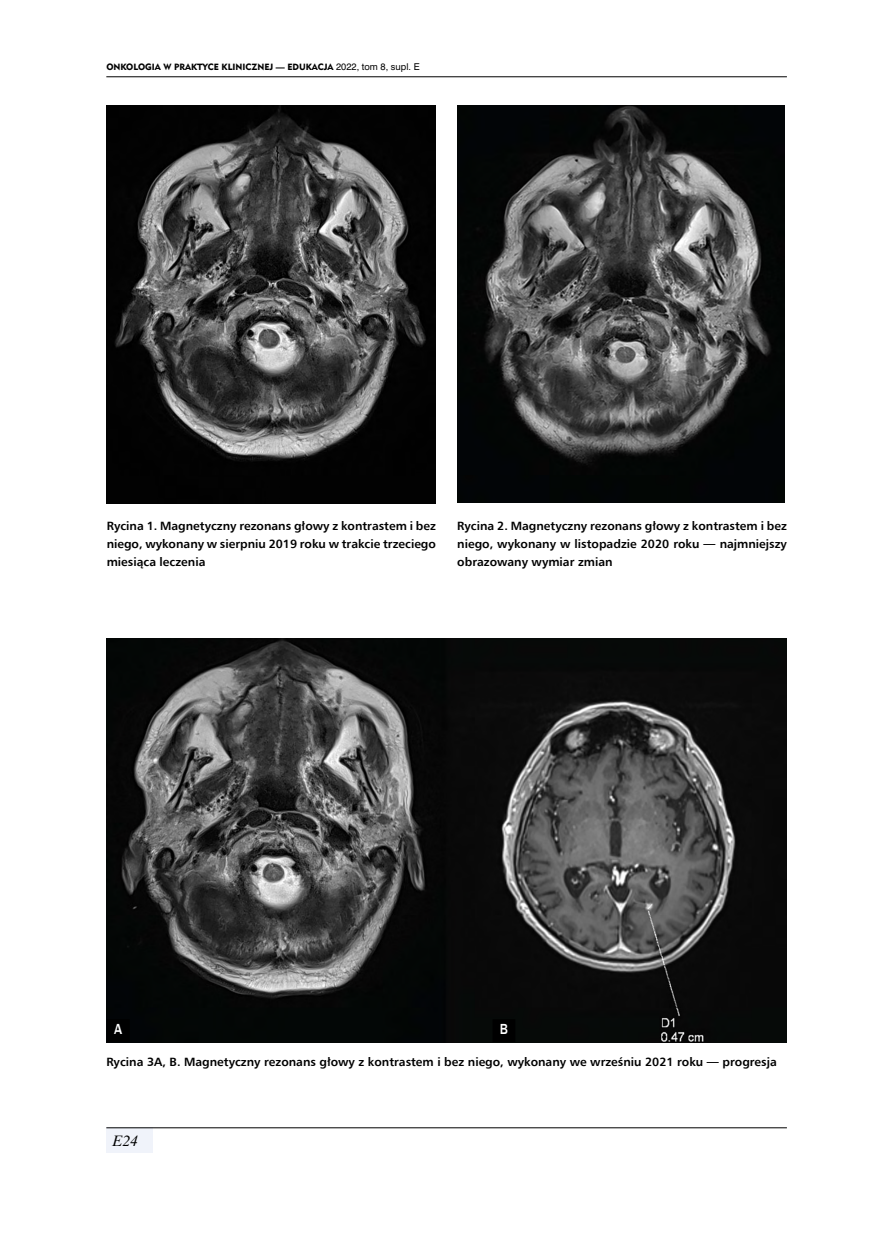
<style>
.page{position:relative;width:872px;height:1234px;background:#fff}
.page>*{position:absolute;margin:0;border:0;box-sizing:border-box;transform-origin:0 0}
.t1{font:italic 15px "Time Ibis EE";color:#000}
.t2{font:500 15px "Franklin Gothic";color:#fff;scale:.9 1}
.t3{font:700 12px/18px "Humnst 777 EU";color:#000;text-align:justify}
.t4{font:9px "Geometric 415 Blk EU";color:#000}
.s1{font-family:"Swis 721 PL";font-size:8.7px}
</style>
<div class="page">
<hr style="left:106px;top:76px;width:681px;height:1px;background:#000">
<div style="left:106px;top:1127px;width:47px;height:25px;background:#f0f3fa"></div>
<hr style="left:106px;top:1127px;width:681px;height:1px;background:#000">
<img style="left:106px;top:106px;width:330px;height:397px">
<img style="left:457px;top:106px;width:327px;height:396px">
<img style="left:106px;top:638px;width:681px;height:404px">
<div style="left:108px;top:1019px;width:21px;height:21px;background:#000"></div>
<div style="left:107px;top:1018px;width:23px;height:23px;border:2px solid #000"></div>
<div style="left:493px;top:1019px;width:21px;height:21px;background:#000"></div>
<div style="left:492px;top:1018px;width:23px;height:23px;border:2px solid #000"></div>
<p class="t4" style="left:106px;top:61px;width:315px">ONKOLOGIA W PRAKTYCE KLINICZNEJ — EDUKACJA <span class="s1">2022, tom 8, supl. E</span></p>
<p class="t3" style="left:107px;top:516px;width:331px">Rycina 1. Magnetyczny rezonans głowy z kontrastem i bez niego, wykonany w sierpniu 2019 roku w trakcie trzeciego miesiąca leczenia</p>
<p class="t3" style="left:457px;top:516px;width:331px">Rycina 2. Magnetyczny rezonans głowy z kontrastem i bez niego, wykonany w listopadzie 2020 roku — najmniejszy obrazowany wymiar zmian</p>
<p class="t2" style="left:114px;top:1019px;width:11px">A</p>
<p class="t2" style="left:500px;top:1019px;width:11px">B</p>
<p class="t3" style="left:106px;top:1052px;width:672px">Rycina 3A, B. Magnetyczny rezonans głowy z kontrastem i bez niego, wykonany we wrześniu 2021 roku — progresja</p>
<p class="t1" style="left:113px;top:1131px;width:27px">E24</p>
</div>
